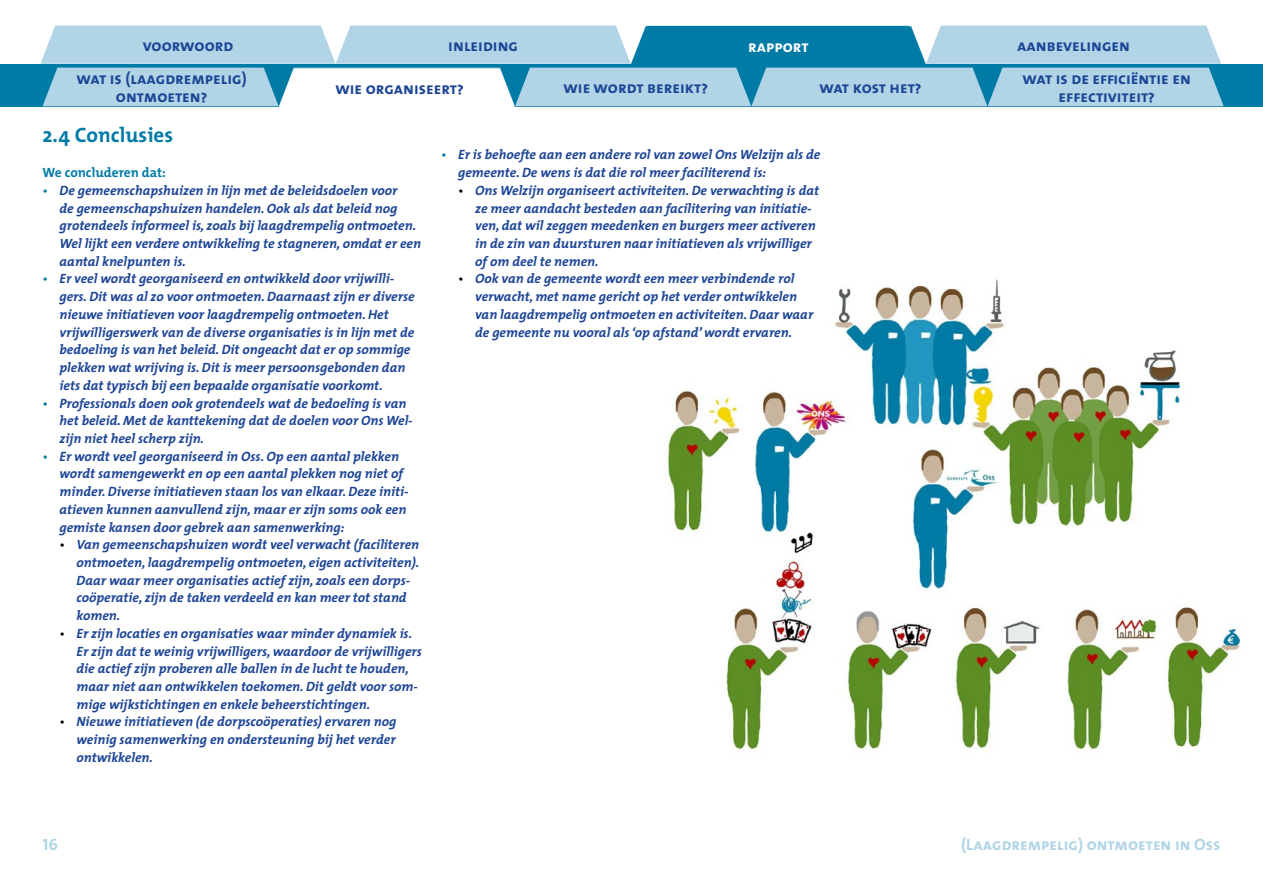
<style>
.page{position:relative;width:1263px;height:893px;background:#fff}
.page>*{position:absolute;margin:0;border:0;box-sizing:border-box;transform-origin:0 0}
.t1{font:700 21px "The Mix";color:#007ba6}
.t2{font:16.5px/18px "The Mix Bold Caps";color:#1d4596;text-align:center}
.t3{font:16.5px "The Mix Bold Caps";color:#b1d5e6}
.t4{font:16.5px "The Mix Bold Caps";letter-spacing:-.02em;color:#1d4596}
.t5{font:16.5px "The Mix Bold Caps";color:#fff}
.P_opsom{font:italic 700 13.5px/17.7px "The Mix";color:#1d4596}
.t6{font:700 13.5px "The Mix";color:#007ba6}
.s1{font-weight:400;font-style:normal;color:#007ba6}
.s2{font-weight:400;font-style:normal;color:#000}
</style>
<div class="page">
<div style="left:0;top:64px;width:1263px;height:42px;background:#007ba6"></div>
<svg style="left:40px;top:26px;width:1184px;height:81px;background:#8ec3d9"></svg>
<div style="left:296px;top:69px;width:204px;height:38px;background:#fff"></div>
<img style="left:667px;top:279px;width:574px;height:473px">
<p class="t2" style="left:143px;top:36px;width:92px">voorwoord</p>
<p class="t2" style="left:448px;top:36px;width:71px">inleiding</p>
<p class="t2" style="left:1017px;top:36px;width:114px">aanbevelingen</p>
<p class="t5" style="left:748px;top:32px;width:62px">rapport</p>
<p class="t2" style="left:76px;top:69px;width:172px">wat is (laagdrempelig) ontmoeten?</p>
<p class="t2" style="left:335px;top:79px;width:130px">wie organiseert?</p>
<p class="t2" style="left:564px;top:78px;width:146px">wie wordt bereikt?</p>
<p class="t4" style="left:819px;top:74px;width:104px">wat kost het?</p>
<p class="t2" style="left:1022px;top:69px;width:170px">wat is de ef f iciëntie en effectiviteit?</p>
<h2 class="t1" style="left:43px;top:117px;width:132px">2.4 Conclusies</h2>
<h4 class="t6" style="left:43px;top:161px;width:125px">We concluderen dat:</h4>
<p class="P_opsom" style="left:60px;top:181px;width:363px;text-indent:-17px"><span class="s1">•</span> De gemeenschapshuizen in lijn met de beleidsdoelen voor<br>de gemeenschapshuizen handelen. Ook als dat beleid nog grotendeels informeel is, zoals bij laagdrempelig ontmoeten.<br>Wel lijkt een verdere ontwikkeling te stagneren, omdat er een aantal knelpunten is.</p>
<p class="P_opsom" style="left:60px;top:270px;width:357px;text-indent:-17px"><span class="s1">•</span> Er veel wordt georganiseerd en ontwikkeld door vrijwilli&shy;gers. Dit was al zo voor ontmoeten. Daarnaast zijn er diverse nieuwe initiatieven voor laagdrempelig ontmoeten. Het vrijwilligerswerk van de diverse organisaties is in lijn met de bedoeling is van het beleid. Dit ongeacht dat er op sommige plekken wat wrijving is. Dit is meer persoonsgebonden dan iets dat typisch bij een bepaalde organisatie voorkomt.</p>
<p class="P_opsom" style="left:60px;top:394px;width:355px;text-indent:-17px"><span class="s1">•</span> Professionals doen ook grotendeels wat de bedoeling is van het beleid. Met de kanttekening dat de doelen voor Ons Wel&shy;zijn niet heel scherp zijn.</p>
<p class="P_opsom" style="left:60px;top:447px;width:350px;text-indent:-17px"><span class="s1">•</span> Er wordt veel georganiseerd in Oss. Op een aantal plekken wordt samengewerkt en op een aantal plekken nog niet of minder. Diverse initiatieven staan los van elkaar. Deze initi&shy;atieven kunnen aanvullend zijn, maar er zijn soms ook een gemiste kansen door gebrek aan samenwerking:</p>
<p class="P_opsom" style="left:77px;top:535px;width:344px;text-indent:-17px"><span class="s2">•</span> Van gemeenschapshuizen wordt veel verwacht (faciliteren ontmoeten, laagdrempelig ontmoeten, eigen activiteiten).<br>Daar waar meer organisaties actief zijn, zoals een dorps&shy;coöperatie, zijn de taken verdeeld en kan meer tot stand komen.</p>
<p class="P_opsom" style="left:77px;top:624px;width:347px;text-indent:-17px"><span class="s2">•</span> Er zijn locaties en organisaties waar minder dynamiek is.<br>Er zijn dat te weinig vrijwilligers, waardoor de vrijwilligers die actief zijn proberen alle ballen in de lucht te houden, maar niet aan ontwikkelen toekomen. Dit geldt voor som&shy;mige wijkstichtingen en enkele beheerstichtingen.</p>
<p class="P_opsom" style="left:77px;top:713px;width:321px;text-align:justify;text-indent:-17px"><span class="s2">•</span> Nieuwe initiatieven (de dorpscoöperaties) ervaren nog weinig samenwerking en ondersteuning bij het verder ontwikkelen.</p>
<p class="P_opsom" style="left:458px;top:146px;width:364px;text-indent:-17px"><span class="s1">•</span> Er is behoefte aan een andere rol van zowel Ons Welzijn als de gemeente. De wens is dat die rol meer faciliterend is:</p>
<p class="P_opsom" style="left:475px;top:181px;width:345px;text-indent:-17px"><span class="s2">•</span> Ons Welzijn organiseert activiteiten. De verwachting is dat ze meer aandacht besteden aan facilitering van initiatie&shy;ven, dat wil zeggen meedenken en burgers meer activeren in de zin van duursturen naar initiatieven als vrijwilliger of om deel te nemen.</p>
<p class="P_opsom" style="left:475px;top:270px;width:340px;text-indent:-17px"><span class="s2">•</span> Ook van de gemeente wordt een meer verbindende rol verwacht, met name gericht op het verder ontwikkelen van laagdrempelig ontmoeten en activiteiten. Daar waar de gemeente nu vooral als ‘op afstand’ wordt ervaren.</p>
<p class="t3" style="left:43px;top:831px;width:17px">16</p>
<p class="t3" style="left:961px;top:831px;width:261px">(Laagdrempelig) ontmoeten in Oss</p>
</div>
